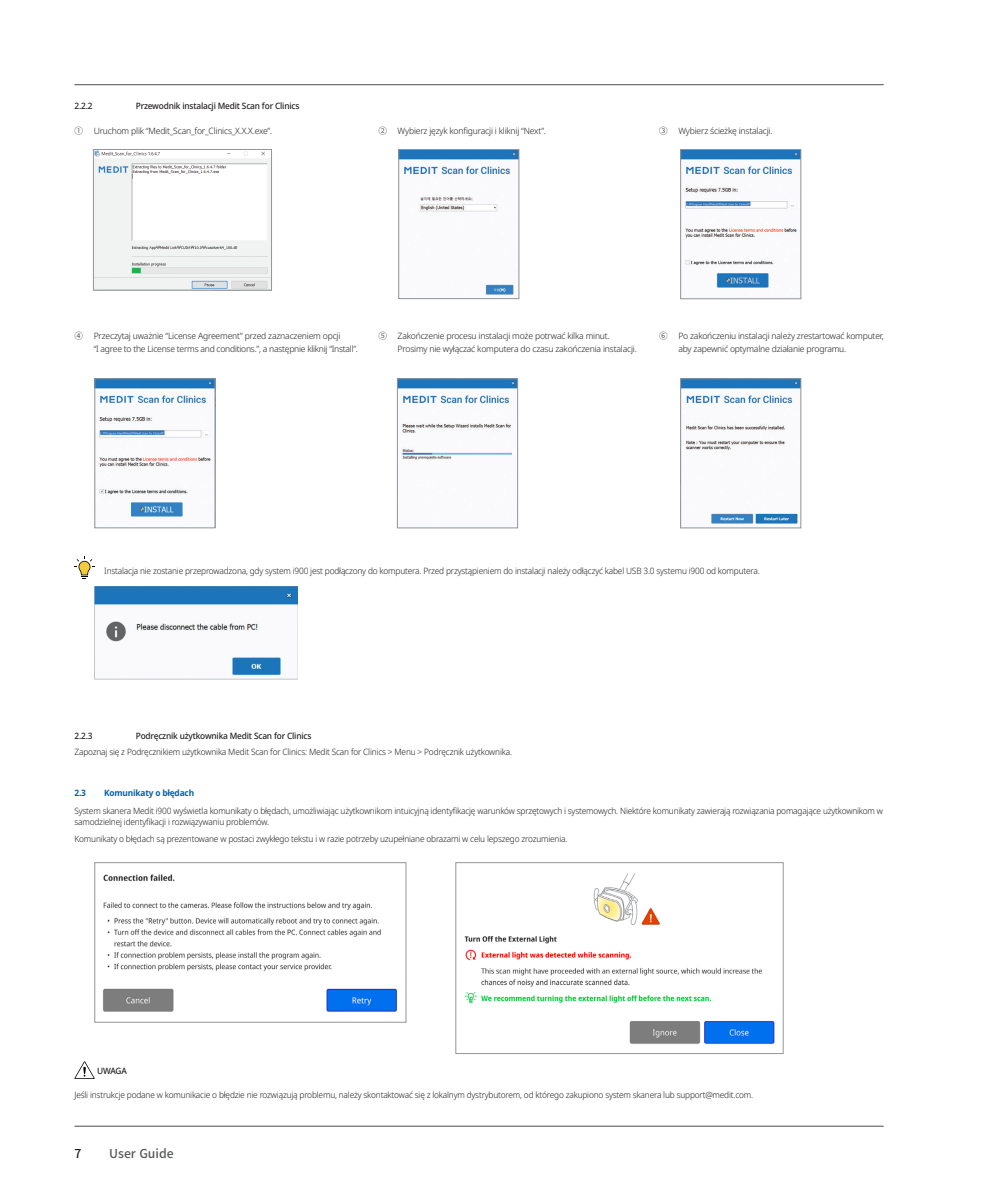
<style>
.page{position:relative;width:983px;height:1201px;background:#fff}
.page>*{position:absolute;margin:0;border:0;box-sizing:border-box;transform-origin:0 0}
.t1{font:500 12.25px "Noto Sans CJ Kkr";color:#57585a}
.t2{font:500 12.25px "Noto Sans CJ Kkr";color:#231f20}
.t3{font:300 8.75px/11.2px "Noto Sans";letter-spacing:-.02em;color:#231f20;scale:.95 1}
.t4{font:300 8.75px/13px "Noto Sans";letter-spacing:-.02em;color:#231f20}
.t5{font:500 8.75px "Noto Sans";letter-spacing:-.02em;color:#231f20;scale:.95 1}
.t6{font:700 8.75px "Noto Sans";letter-spacing:-.02em;color:#0160ae;scale:.95 1}
.s1{font-family:"Noto Sans CJ Kkr"}
</style>
<div class="page">
<hr style="left:74px;top:84px;width:809px;height:1px;background:#4b4c4d">
<div style="left:77px;top:23px;width:122px;height:123px;background:#fff"></div>
<hr style="left:74px;top:1125px;width:809px;height:1px;background:#4b4c4d">
<svg style="left:74px;top:556px;width:21px;height:21px"></svg>
<svg style="left:74px;top:1061px;width:21px;height:17px"></svg>
<img style="left:103px;top:874px;width:294px;height:138px">
<div style="left:94px;top:862px;width:312px;height:160px;border:1px solid #939598"></div>
<img style="left:464px;top:873px;width:311px;height:171px">
<div style="left:455px;top:862px;width:328px;height:191px;border:1px solid #939598"></div>
<img style="left:95px;top:151px;width:175px;height:137px">
<div style="left:93px;top:149px;width:179px;height:141px;border:1px solid #939598"></div>
<img style="left:400px;top:151px;width:117px;height:144px">
<div style="left:398px;top:149px;width:121px;height:150px;border:1px solid #939598"></div>
<img style="left:97px;top:380px;width:116px;height:137px">
<div style="left:95px;top:378px;width:120px;height:150px;border:1px solid #939598"></div>
<img style="left:682px;top:151px;width:116px;height:137px">
<div style="left:680px;top:149px;width:120px;height:150px;border:1px solid #939598"></div>
<img style="left:682px;top:380px;width:116px;height:144px">
<div style="left:680px;top:378px;width:120px;height:150px;border:1px solid #939598"></div>
<img style="left:399px;top:380px;width:116px;height:80px">
<div style="left:397px;top:378px;width:120px;height:150px;border:1px solid #939598"></div>
<img style="left:95px;top:587px;width:203px;height:92px">
<p class="t5" style="left:74px;top:100px;width:21px">2.2.2</p>
<p class="t5" style="left:136px;top:100px;width:174px">Przewodnik instalacji Medit Scan for Clinics</p>
<p class="t4" style="left:74px;top:124px;width:199px"><span class="s1">①</span> Uruchom plik “Medit_Scan_for_Clinics_X.X.X.exe”.</p>
<p class="t4" style="left:378px;top:124px;width:169px"><span class="s1">②</span> Wybierz język konfiguracji i kliknij “Next”.</p>
<p class="t4" style="left:659px;top:124px;width:115px"><span class="s1">③</span> Wybierz ścieżkę instalacji.</p>
<p class="t4" style="left:74px;top:329px;width:267px"><span class="s1">④</span> Przeczytaj uważnie “License Agreement” przed zaznaczeniem opcji</p>
<p class="t4" style="left:94px;top:342px;width:266px">“I agree to the License terms and conditions.”, a następnie kliknij “Install”.</p>
<p class="t4" style="left:397px;top:329px;width:241px;text-indent:-19px"><span class="s1">⑤</span> Zakończenie procesu instalacji może potrwać kilka minut.<br>Prosimy nie wyłączać komputera do czasu zakończenia instalacji.</p>
<p class="t4" style="left:659px;top:329px;width:226px"><span class="s1">⑥</span> Po zakończeniu instalacji należy zrestartować komputer,</p>
<p class="t4" style="left:678px;top:342px;width:169px">aby zapewnić optymalne działanie programu.</p>
<p class="t3" style="left:104px;top:565px;width:691px">Instalacja nie zostanie przeprowadzona, gdy system i900 jest podłączony do komputera. Przed przystąpieniem do instalacji należy odłączyć kabel USB 3.0 systemu i900 od komputera.</p>
<p class="t5" style="left:74px;top:730px;width:21px">2.2.3</p>
<p class="t5" style="left:136px;top:730px;width:186px">Podręcznik użytkownika Medit Scan for Clinics</p>
<p class="t3" style="left:74px;top:746px;width:462px">Zapoznaj się z Podręcznikiem użytkownika Medit Scan for Clinics: Medit Scan for Clinics &gt; Menu &gt; Podręcznik użytkownika.</p>
<p class="t6" style="left:74px;top:788px;width:14px">2.3</p>
<p class="t6" style="left:104px;top:788px;width:96px">Komunikaty o błędach</p>
<p class="t3" style="left:74px;top:805px;width:852px">System skanera Medit i900 wyświetla komunikaty o błędach, umożliwiając użytkownikom intuicyjną identyfikację warunków sprzętowych i systemowych. Niektóre komunikaty zawierają rozwiązania pomagające użytkownikom w samodzielnej identyfikacji i rozwiązywaniu problemów.</p>
<p class="t3" style="left:74px;top:833px;width:520px">Komunikaty o błędach są prezentowane w postaci zwykłego tekstu i w razie potrzeby uzupełniane obrazami w celu lepszego zrozumienia.</p>
<p class="t5" style="left:97px;top:1066px;width:33px">UWAGA</p>
<p class="t3" style="left:74px;top:1089px;width:715px">Jeśli instrukcje podane w komunikacie o błędzie nie rozwiązują problemu, należy skontaktować się z lokalnym dystrybutorem, od którego zakupiono system skanera lub support@medit.com.</p>
<h1 class="t2" style="left:74px;top:1146px;width:8px">7</h1>
<h1 class="t1" style="left:109px;top:1146px;width:66px">User Guide</h1>
</div>
